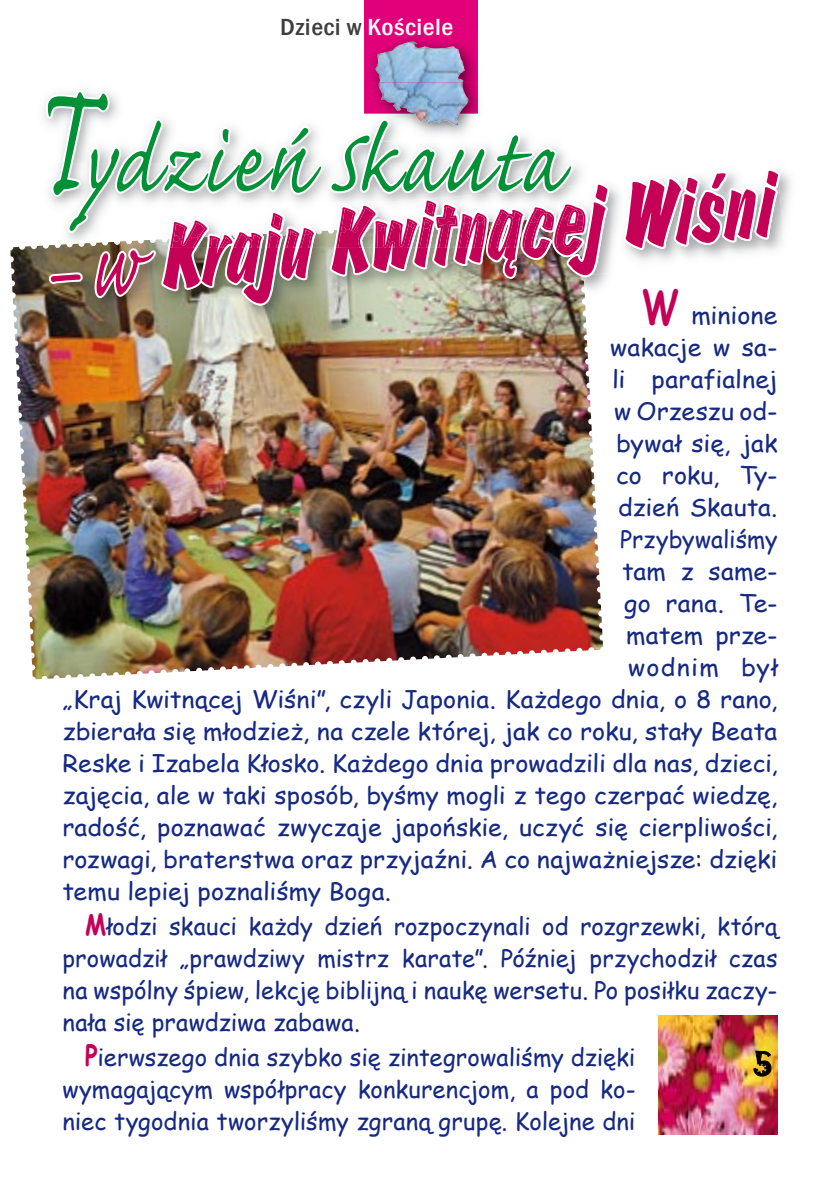
<style>
.page{position:relative;width:840px;height:1191px;background:#fff}
.page>*{position:absolute;margin:0;border:0;box-sizing:border-box;transform-origin:0 0}
.t1{font:116px "Caflisch Script Pro";letter-spacing:.03em;color:#009036;scale:.87 1}
.t2{font:italic 98px "Churchward Bru DEE";color:#c50057;scale:.7 1}
.t3{font:30px "Jokerman";color:#000}
.t4{font:24px "Comic Sans MS";color:#162983;scale:1.04 1}
.t5{font:24px/32px "Comic Sans MS";color:#162983;text-align:justify}
.t6{font:500 condensed 24px "Franklin Gothic";letter-spacing:.02em;color:#fff;scale:1.1 1}
.t7{font:24px "Comic Sans MS";letter-spacing:.05em;color:#162983;scale:1.04 1}
.s1{color:#3e3e40}
.s2{font-size:210px}
.s3{font-family:"Caflisch Script Pro";font-style:normal;font-size:118px}
.s4{font-weight:700;font-size:46px;color:#c50057}
.s5{font-weight:700;font-size:28.8px;color:#c50057}
</style>
<div class="page">
<img style="left:658px;top:1015px;width:119px;height:119px">
<svg style="left:752px;top:1050px;width:19px;height:27px"></svg>
<img style="left:779px;top:171px;width:12px;height:75px">
<svg style="left:605px;top:170px;width:174px;height:111px"></svg>
<img style="left:10px;top:0;width:595px;height:680px">
<p class="t6" style="left:280px;top:11px;width:159px"><span class="s1">Dzieci w</span> Kościele</p>
<h1 class="t1" style="left:30px;top:102px;width:608px"><span class="s2">T</span>ydzień Skauta</h1>
<h2 class="t2" style="left:37px;top:211px;width:1051px;rotate:-5deg"><span class="s3">–w</span> Kraju Kwitnącej Wiśni</h2>
<p class="t4" style="left:642px;top:297px;width:131px"><span class="s4">W</span> minione</p>
<p class="t4" style="left:610px;top:329px;width:162px">wakacje w sa-</p>
<p class="t4" style="left:612px;top:361px;width:160px">li parafialnej</p>
<p class="t4" style="left:614px;top:393px;width:158px">w Orzeszu od-</p>
<p class="t4" style="left:616px;top:425px;width:157px">bywał się, jak</p>
<p class="t4" style="left:616px;top:457px;width:156px">co roku, Ty-</p>
<p class="t4" style="left:618px;top:489px;width:155px">dzień Skauta.</p>
<p class="t5" style="left:620px;top:522px;width:159px">Przybywaliś my</p>
<p class="t4" style="left:622px;top:553px;width:151px">tam z same-</p>
<p class="t4" style="left:624px;top:585px;width:149px">go rana. Te-</p>
<p class="t4" style="left:626px;top:617px;width:147px">matem prze-</p>
<p class="t7" style="left:628px;top:649px;width:145px">wod nim był</p>
<p class="t4" style="left:62px;top:681px;width:688px">„Kraj Kwitnącej Wiśni”, czyli Japonia. Każdego dnia, o 8 rano,</p>
<p class="t4" style="left:62px;top:713px;width:688px">zbierała się młodzież, na czele której, jak co roku, stały Beata</p>
<p class="t4" style="left:62px;top:745px;width:688px">Reske i Izabela Kłosko. Każdego dnia prowadzili dla nas, dzieci,</p>
<p class="t4" style="left:62px;top:777px;width:688px">zajęcia, ale w taki sposób, byśmy mogli z tego czerpać wiedzę,</p>
<p class="t4" style="left:62px;top:809px;width:688px">radość, poznawać zwyczaje japońskie, uczyć się cierpliwości,</p>
<p class="t4" style="left:62px;top:841px;width:688px">rozwagi, braterstwa oraz przyjaźni. A co najważniejsze: dzięki</p>
<p class="t4" style="left:62px;top:873px;width:317px">temu lepiej poznaliśmy Boga.</p>
<p class="t5" style="left:62px;top:909px;width:716px;text-indent:23px"><span class="s5">M</span>łodzi skauci każdy dzień rozpoczynali od rozgrzewki, którą prowadził „prawdziwy mistrz karate”. Później przychodził czas na wspólny śpiew, lekcję biblijną i naukę wersetu. Po posiłku zaczy&shy;nała się prawdziwa zabawa.</p>
<p class="t5" style="left:62px;top:1040px;width:574px;text-indent:23px"><span class="s5">P</span>ierwszego dnia szybko się zintegrowaliśmy dzięki wymagającym współpracy konkurencjom, a pod ko&shy;niec tygodnia tworzyliśmy zgraną grupę. Kolejne dni</p>
<p class="t3" style="left:753px;top:1043px;width:21px">5</p>
</div>
